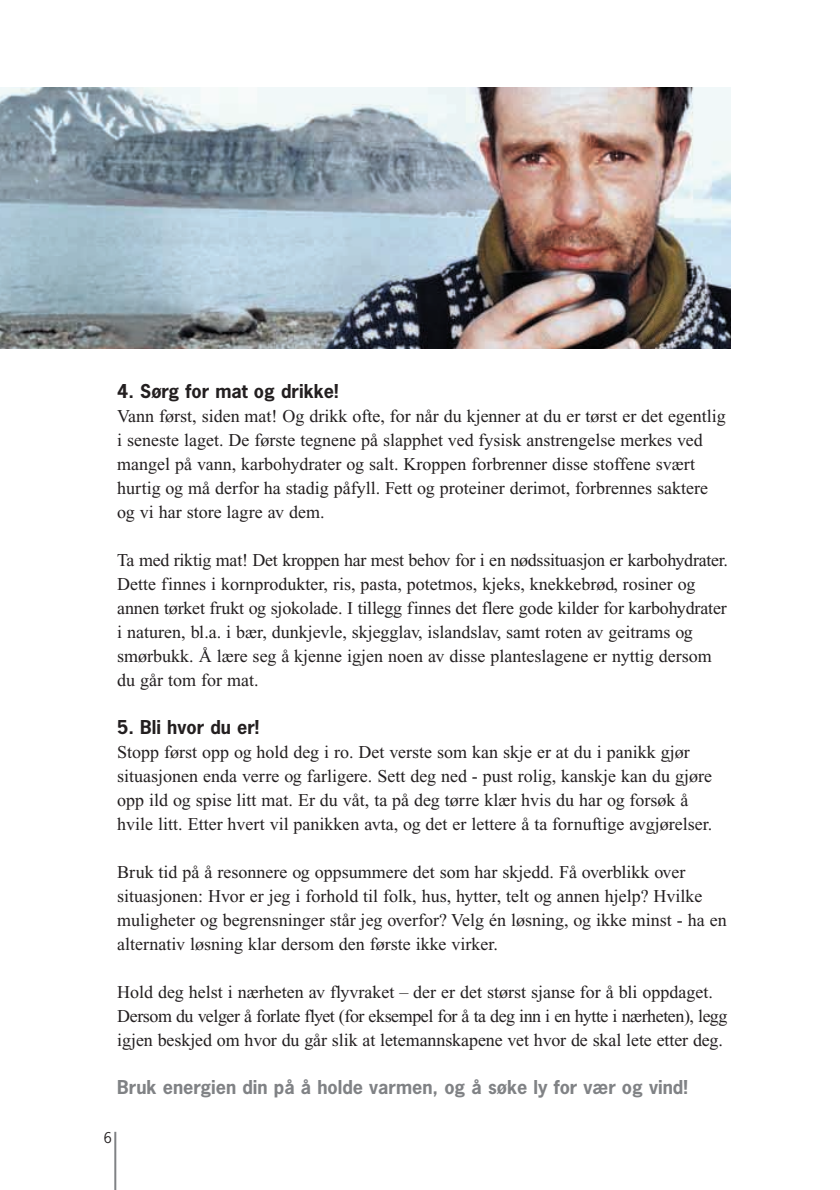
<style>
.page{position:relative;width:840px;height:1190px;background:#fff}
.page>*{position:absolute;margin:0;border:0;box-sizing:border-box;transform-origin:0 0}
.t1{font:18px/24px "Times";color:#231f20}
.t2{font:700 18px "News Gothic";color:#808285}
.t3{font:700 18px "News Gothic";color:#231f20}
.t4{font:14px "News Gothic";color:#231f20}
</style>
<div class="page">
<img style="left:0;top:88px;width:730px;height:261px">
<hr style="left:114px;top:1132px;width:2px;height:58px;background:#808285">
<p class="t3" style="left:117px;top:384px;width:223px">4. Sørg for mat og drikke!</p>
<p class="t1" style="left:117px;top:404px;width:610px">Vann først, siden mat! Og drikk ofte, for når du kjenner at du er tørst er det egentlig i seneste laget. De første tegnene på slapphet ved fysisk anstrengelse merkes ved mangel på vann, karbohydrater og salt. Kroppen forbrenner disse stoffene svært hurtig og må derfor ha stadig påfyll. Fett og proteiner derimot, forbrennes saktere og vi har store lagre av dem.</p>
<p class="t1" style="left:117px;top:548px;width:612px">Ta med riktig mat! Det kroppen har mest behov for i en nødssituasjon er karbohydrater.<br>Dette finnes i kornprodukter, ris, pasta, potetmos, kjeks, knekkebrød, rosiner og annen tørket frukt og sjokolade. I tillegg finnes det flere gode kilder for karbohydrater i naturen, bl.a. i bær, dunkjevle, skjegglav, islandslav, samt roten av geitrams og smørbukk. Å lære seg å kjenne igjen noen av disse planteslagene er nyttig dersom du går tom for mat.</p>
<p class="t3" style="left:117px;top:720px;width:144px">5. Bli hvor du er!</p>
<p class="t1" style="left:117px;top:740px;width:597px">Stopp først opp og hold deg i ro. Det verste som kan skje er at du i panikk gjør situasjonen enda verre og farligere. Sett deg ned - pust rolig, kanskje kan du gjøre opp ild og spise litt mat. Er du våt, ta på deg tørre klær hvis du har og forsøk å hvile litt. Etter hvert vil panikken avta, og det er lettere å ta fornuftige avgjørelser.</p>
<p class="t1" style="left:117px;top:860px;width:611px">Bruk tid på å resonnere og oppsummere det som har skjedd. Få overblikk over situasjonen: Hvor er jeg i forhold til folk, hus, hytter, telt og annen hjelp? Hvilke muligheter og begrensninger står jeg overfor? Velg én løsning, og ikke minst - ha en alternativ løsning klar dersom den første ikke virker.</p>
<p class="t1" style="left:117px;top:980px;width:612px">Hold deg helst i nærheten av flyvraket – der er det størst sjanse for å bli oppdaget.<br>Dersom du velger å forlate flyet (for eksempel for å ta deg inn i en hytte i nærheten), legg igjen beskjed om hvor du går slik at letemannskapene vet hvor de skal lete etter deg.</p>
<p class="t2" style="left:117px;top:1080px;width:572px">Bruk energien din på å holde varmen, og å søke ly for vær og vind!</p>
<p class="t4" style="left:104px;top:1132px;width:10px">6</p>
</div>
